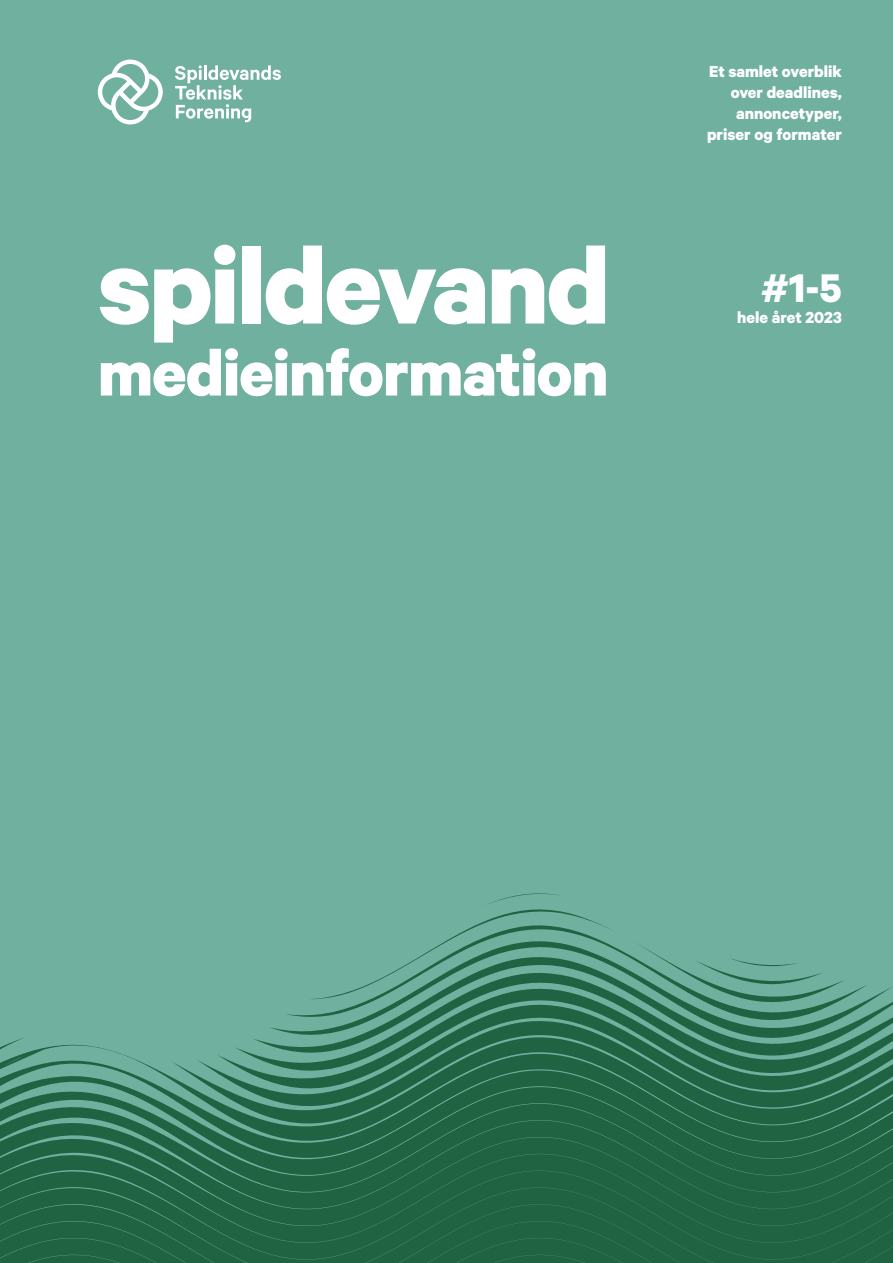
<style>
.page{position:relative;width:893px;height:1263px;background:#fff}
.page>*{position:absolute;margin:0;border:0;box-sizing:border-box;transform-origin:0 0}
.t1{font:700 120px "Calibre";letter-spacing:-.02em;color:#fff}
.t2{font:700 72px "Calibre";letter-spacing:-.015em;color:#fff}
.t3{font:700 45px "Calibre";color:#fff}
.t4{font:700 18px/21px "Calibre";color:#fff;text-align:right}
</style>
<div class="page">
<div style="left:0;top:0;width:893px;height:795px;background:#70b09f"></div>
<svg style="left:0;top:795px;width:893px;height:250px;background:#67a895"></svg>
<svg style="left:0;top:1045px;width:893px;height:18px;background:#45876e"></svg>
<svg style="left:4px;top:1056px;width:20px;height:7px"></svg>
<svg style="left:0;top:1063px;width:893px;height:18px;background:#3d7f64"></svg>
<svg style="left:0;top:1081px;width:893px;height:19px;background:#35775b"></svg>
<svg style="left:0;top:1100px;width:893px;height:17px;background:#2f7255"></svg>
<svg style="left:0;top:1117px;width:893px;height:18px;background:#2a6d4f"></svg>
<svg style="left:0;top:1135px;width:893px;height:17px;background:#276a4b"></svg>
<svg style="left:0;top:1152px;width:893px;height:18px;background:#246748"></svg>
<svg style="left:0;top:1170px;width:893px;height:90px;background:#226545"></svg>
<div style="left:825px;top:1220px;width:68px;height:43px;background:#206343"></div>
<div style="left:359px;top:1187px;width:361px;height:76px;background:#206343"></div>
<svg style="left:0;top:1187px;width:254px;height:76px;background:#226546"></svg>
<svg style="left:175px;top:65px;width:106px;height:57px"></svg>
<svg style="left:98px;top:60px;width:65px;height:64px"></svg>
<h1 class="t1" style="left:98px;top:213px;width:514px">spildevand</h1>
<h2 class="t2" style="left:98px;top:329px;width:512px">medieinformation</h2>
<p class="t4" style="left:707px;top:61px;width:136px">Et samlet overblik over deadlines, annoncetyper, priser og formater</p>
<h3 class="t3" style="left:761px;top:261px;width:83px">#1-5</h3>
<p class="t4" style="left:737px;top:306px;width:106px">hele året 2023</p>
</div>
